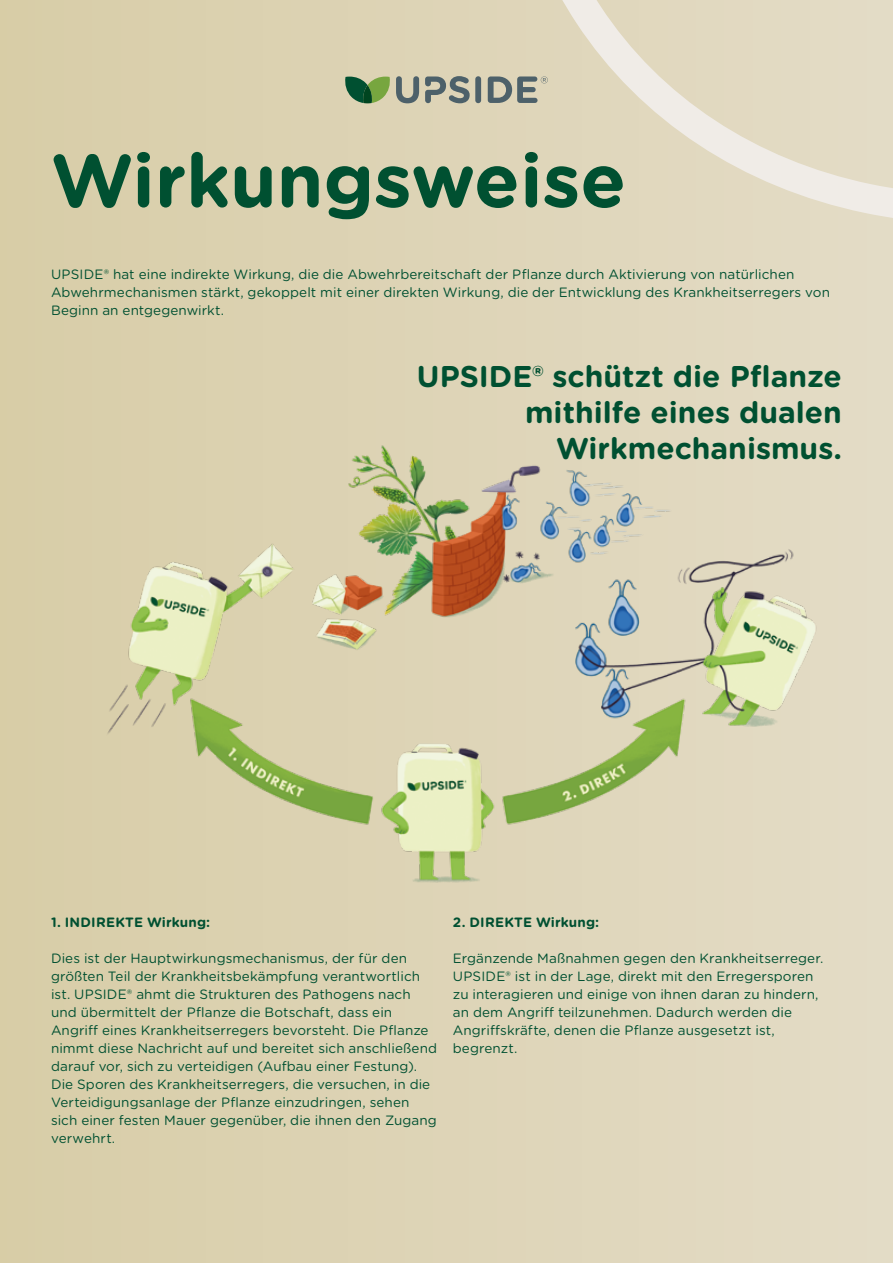
<style>
.page{position:relative;width:893px;height:1263px;background:#fff}
.page>*{position:absolute;margin:0;border:0;box-sizing:border-box;transform-origin:0 0}
.t1{font:700 75px "Gotham Rounded";color:#005031}
.t2{font:700 30px/36px "Gotham Rounded";color:#005031;text-align:right}
.t3{font:13.5px/18px "Gotham Rounded";letter-spacing:.005em;color:#005031}
.t4{font:700 13.5px "Gotham Rounded";letter-spacing:.01em;color:#005031}
</style>
<div class="page">
<div style="left:0;top:0;width:893px;height:1263px;background:linear-gradient(to right,#d8cda7,#e4dcc6)"></div>
<svg style="left:496px;top:0;width:397px;height:239px;background:#e2dac4"></svg>
<img style="left:0;top:429px;width:893px;height:470px">
<div style="left:475px;top:76px;width:6px;height:27px;background:#4d616a;border-radius:3px"></div>
<svg style="left:425px;top:76px;width:45px;height:27px"></svg>
<svg style="left:488px;top:76px;width:60px;height:27px;background:#9a9f94"></svg>
<svg style="left:345px;top:76px;width:74px;height:27px;background:#79956f"></svg>
<h1 class="t1" style="left:51px;top:126px;width:577px">Wirkungsweise</h1>
<p class="t3" style="left:51px;top:265px;width:780px">UPSIDE® hat eine indirekte Wirkung, die die Abwehrbereitschaft der Pflanze durch Aktivierung von natürlichen<br>Abwehrmechanismen stärkt, gekoppelt mit einer direkten Wirkung, die der Entwicklung des Krankheitserregers von<br>Beginn an entgegenwirkt.</p>
<h2 class="t2" style="left:417px;top:357px;width:426px">UPSIDE® schützt die Pflanze mithilfe eines dualen<br>Wirkmechanismus.</h2>
<p class="t4" style="left:51px;top:912px;width:161px">1. INDIREKTE Wirkung:</p>
<p class="t3" style="left:51px;top:949px;width:388px">Dies ist der Hauptwirkungsmechanismus, der für den größten Teil der Krankheitsbekämpfung verantwortlich ist. UPSIDE® ahmt die Strukturen des Pathogens nach und übermittelt der Pflanze die Botschaft, dass ein Angriff eines Krankheitserregers bevorsteht. Die Pflanze nimmt diese Nachricht auf und bereitet sich anschließend darauf vor, sich zu verteidigen (Aufbau einer Festung).<br>Die Sporen des Krankheitserregers, die versuchen, in die Verteidigungsanlage der Pflanze einzudringen, sehen sich einer festen Mauer gegenüber, die ihnen den Zugang verwehrt.</p>
<p class="t4" style="left:453px;top:912px;width:148px">2. DIREKTE Wirkung:</p>
<p class="t3" style="left:453px;top:949px;width:372px">Ergänzende Maßnahmen gegen den Krankheitserreger.<br>UPSIDE® ist in der Lage, direkt mit den Erregersporen zu interagieren und einige von ihnen daran zu hindern, an dem Angriff teilzunehmen. Dadurch werden die Angriffskräfte, denen die Pflanze ausgesetzt ist, begrenzt.</p>
</div>
